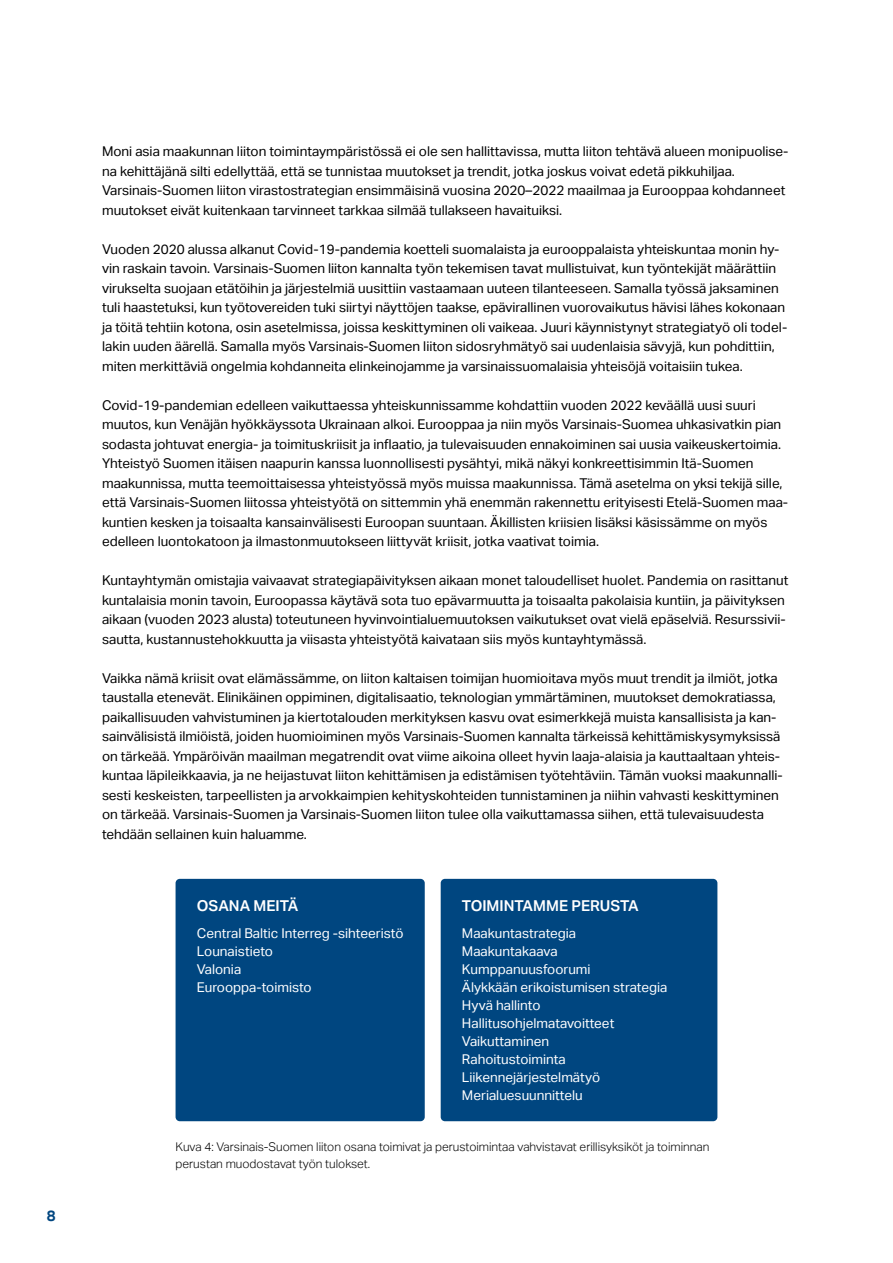
<style>
.page{position:relative;width:893px;height:1263px;background:#fff}
.page>*{position:absolute;margin:0;border:0;box-sizing:border-box;transform-origin:0 0}
.t1{font:600 15px "Aktiv Grotesk";color:#fff}
.t2{font:700 15px "Aktiv Grotesk";color:#004680}
.Leipäteksti{font:13.5px/19.5px "Aktiv Grotesk";color:#000}
.t3{font:13.5px/18px "Aktiv Grotesk";color:#fff}
.Kuvateksti{font:300 12px/16.5px "Aktiv Grotesk";color:#000}
</style>
<div class="page">
<div style="left:176px;top:879px;width:249px;height:242px;background:#004680;border-radius:4px"></div>
<div style="left:441px;top:879px;width:276px;height:242px;background:#004680;border-radius:4px"></div>
<p class="t2" style="left:47px;top:1206px;width:10px">8</p>
<p class="Leipäteksti" style="left:102px;top:142px;width:688px">Moni asia maakunnan liiton toimintaympäristössä ei ole sen hallittavissa, mutta liiton tehtävä alueen monipuolise&shy;na kehittäjänä silti edellyttää, että se tunnistaa muutokset ja trendit, jotka joskus voivat edetä pikkuhiljaa.<br>Varsinais-Suomen liiton virastostrategian ensimmäisinä vuosina 2020–2022 maailmaa ja Eurooppaa kohdanneet muutokset eivät kuitenkaan tarvinneet tarkkaa silmää tullakseen havaituiksi.</p>
<p class="Leipäteksti" style="left:102px;top:239px;width:687px">Vuoden 2020 alussa alkanut Covid-19-pandemia koetteli suomalaista ja eurooppalaista yhteiskuntaa monin hy&shy;vin raskain tavoin. Varsinais-Suomen liiton kannalta työn tekemisen tavat mullistuivat, kun työntekijät määrättiin virukselta suojaan etätöihin ja järjestelmiä uusittiin vastaamaan uuteen tilanteeseen. Samalla työssä jaksaminen tuli haastetuksi, kun työtovereiden tuki siirtyi näyttöjen taakse, epävirallinen vuorovaikutus hävisi lähes kokonaan ja töitä tehtiin kotona, osin asetelmissa, joissa keskittyminen oli vaikeaa. Juuri käynnistynyt strategiatyö oli todel&shy;lakin uuden äärellä. Samalla myös Varsinais-Suomen liiton sidosryhmätyö sai uudenlaisia sävyjä, kun pohdittiin, miten merkittäviä ongelmia kohdanneita elinkeinojamme ja varsinaissuomalaisia yhteisöjä voitaisiin tukea.</p>
<p class="Leipäteksti" style="left:102px;top:395px;width:688px">Covid-19-pandemian edelleen vaikuttaessa yhteiskunnissamme kohdattiin vuoden 2022 keväällä uusi suuri muutos, kun Venäjän hyökkäyssota Ukrainaan alkoi. Eurooppaa ja niin myös Varsinais-Suomea uhkasivatkin pian sodasta johtuvat energia- ja toimituskriisit ja inflaatio, ja tulevaisuuden ennakoiminen sai uusia vaikeuskertoimia.<br>Yhteistyö Suomen itäisen naapurin kanssa luonnollisesti pysähtyi, mikä näkyi konkreettisimmin Itä-Suomen maakunnissa, mutta teemoittaisessa yhteistyössä myös muissa maakunnissa. Tämä asetelma on yksi tekijä sille, että Varsinais-Suomen liitossa yhteistyötä on sittemmin yhä enemmän rakennettu erityisesti Etelä-Suomen maa&shy;kuntien kesken ja toisaalta kansainvälisesti Euroopan suuntaan. Äkillisten kriisien lisäksi käsissämme on myös edelleen luontokatoon ja ilmastonmuutokseen liittyvät kriisit, jotka vaativat toimia.</p>
<p class="Leipäteksti" style="left:102px;top:571px;width:688px">Kuntayhtymän omistajia vaivaavat strategiapäivityksen aikaan monet taloudelliset huolet. Pandemia on rasittanut kuntalaisia monin tavoin, Euroopassa käytävä sota tuo epävarmuutta ja toisaalta pakolaisia kuntiin, ja päivityksen aikaan (vuoden 2023 alusta) toteutuneen hyvinvointialuemuutoksen vaikutukset ovat vielä epäselviä. Resurssivii&shy;sautta, kustannustehokkuutta ja viisasta yhteistyötä kaivataan siis myös kuntayhtymässä.</p>
<p class="Leipäteksti" style="left:102px;top:668px;width:682px">Vaikka nämä kriisit ovat elämässämme, on liiton kaltaisen toimijan huomioitava myös muut trendit ja ilmiöt, jotka taustalla etenevät. Elinikäinen oppiminen, digitalisaatio, teknologian ymmärtäminen, muutokset demokratiassa, paikallisuuden vahvistuminen ja kiertotalouden merkityksen kasvu ovat esimerkkejä muista kansallisista ja kan&shy;sainvälisistä ilmiöistä, joiden huomioiminen myös Varsinais-Suomen kannalta tärkeissä kehittämiskysymyksissä on tärkeää. Ympäröivän maailman megatrendit ovat viime aikoina olleet hyvin laaja-alaisia ja kauttaaltaan yhteis&shy;kuntaa läpileikkaavia, ja ne heijastuvat liiton kehittämisen ja edistämisen työtehtäviin. Tämän vuoksi maakunnalli&shy;sesti keskeisten, tarpeellisten ja arvokkaimpien kehityskohteiden tunnistaminen ja niihin vahvasti keskittyminen on tärkeää. Varsinais-Suomen ja Varsinais-Suomen liiton tulee olla vaikuttamassa siihen, että tulevaisuudesta tehdään sellainen kuin haluamme.</p>
<p class="t1" style="left:197px;top:897px;width:103px">OSANA MEITÄ</p>
<p class="t3" style="left:197px;top:924px;width:208px">Central Baltic Interreg -sihteeristö<br>Lounaistieto<br>Valonia<br>Eurooppa-toimisto</p>
<p class="t1" style="left:462px;top:897px;width:178px">TOIMINTAMME PERUSTA</p>
<p class="t3" style="left:462px;top:924px;width:207px">Maakuntastrategia<br>Maakuntakaava<br>Kumppanuusfoorumi<br>Älykkään erikoistumisen strategia<br>Hyvä hallinto<br>Hallitusohjelmatavoitteet<br>Vaikuttaminen<br>Rahoitustoiminta<br>Liikennejärjestelmätyö<br>Merialuesuunnittelu</p>
<p class="Kuvateksti" style="left:176px;top:1139px;width:535px">Kuva 4: Varsinais-Suomen liiton osana toimivat ja perustoimintaa vahvistavat erillisyksiköt ja toiminnan perustan muodostavat työn tulokset.</p>
</div>
